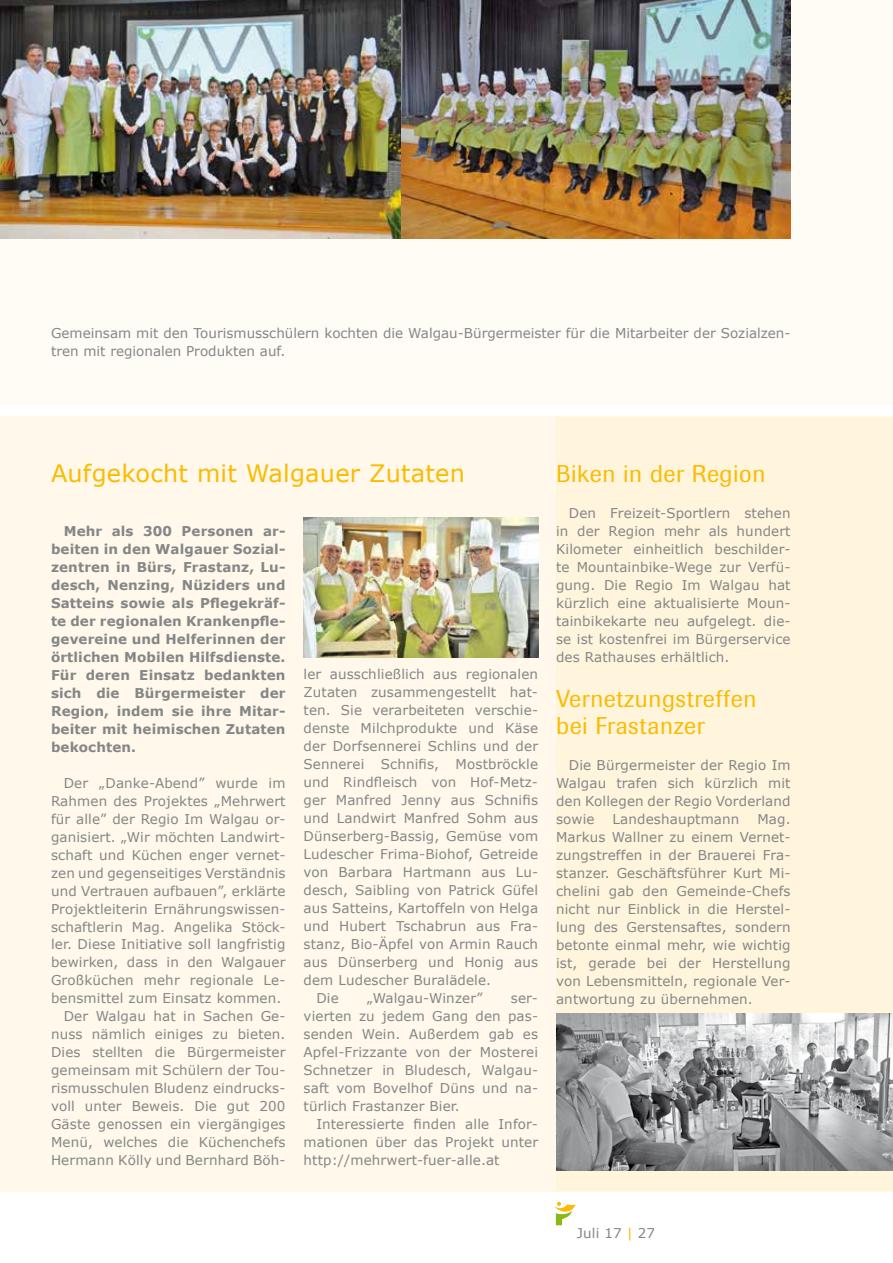
<style>
.page{position:relative;width:893px;height:1263px;background:#fff}
.page>*{position:absolute;margin:0;border:0;box-sizing:border-box;transform-origin:0 0}
.t1{font:24px/27px "Imago";letter-spacing:.025em;color:#fabb00}
.t2{font:24px "Verdana";letter-spacing:.01em;color:#fabb00}
.t3{font:13.5px/18px "Verdana";letter-spacing:.01em;color:#848687;text-align:justify}
.t4{font:700 13.5px/18px "Verdana";letter-spacing:.01em;color:#848687;text-align:justify}
.s1{color:#fabb00}
</style>
<div class="page">
<svg style="left:554px;top:1202px;width:22px;height:24px"></svg>
<div style="left:0;top:0;width:893px;height:404px;background:#fffcf5"></div>
<div style="left:0;top:416px;width:893px;height:774px;background:#fff8eb"></div>
<div style="left:556px;top:417px;width:337px;height:774px;background:#fff4dc"></div>
<img style="left:0;top:0;width:791px;height:238px">
<img style="left:556px;top:1013px;width:337px;height:158px">
<img style="left:304px;top:517px;width:234px;height:140px">
<p class="t3" style="left:51px;top:324px;width:741px">Gemeinsam mit den Tourismusschülern kochten die Walgau-Bürgermeister für die Mitarbeiter der Sozialzen&shy;tren mit regionalen Produkten auf.</p>
<h1 class="t2" style="left:51px;top:458px;width:415px">Aufgekocht mit Walgauer Zutaten</h1>
<h1 class="t1" style="left:556px;top:460px;width:211px">Biken in der Region</h1>
<p class="t3" style="left:556px;top:504px;width:236px;text-indent:13px">Den Freizeit-Sportlern stehen in der Region mehr als hundert Kilometer einheitlich beschilder&shy;te Mountainbike-Wege zur Verfü&shy;gung. Die Regio Im Walgau hat kürzlich eine aktualisierte Moun&shy;tainbikekarte neu aufgelegt. die&shy;se ist kostenfrei im Bürgerservice des Rathauses erhältlich.</p>
<h1 class="t1" style="left:556px;top:685px;width:202px">Vernetzungstreffen bei Frastanzer</h1>
<p class="t3" style="left:556px;top:756px;width:236px;text-indent:13px">Die Bürgermeister der Regio Im Walgau trafen sich kürzlich mit den Kollegen der Regio Vorderland sowie</p>
<p class="t4" style="left:51px;top:522px;width:236px;text-indent:13px">Mehr als 300 Personen ar&shy;beiten in den Walgauer Sozial&shy;zentren in Bürs, Frastanz, Lu&shy;desch, Nenzing, Nüziders und Satteins sowie als Pflegekräf&shy;te der regionalen Krankenpfle&shy;gevereine und Helferinnen der örtlichen Mobilen Hilfsdienste.<br>Für deren Einsatz bedankten sich die Bürgermeister der Region, indem sie ihre Mitar&shy;beiter mit heimischen Zutaten bekochten.</p>
<p class="t3" style="left:64px;top:774px;width:223px">Der „Danke-Abend” wurde im</p>
<p class="t3" style="left:51px;top:792px;width:236px">Rahmen des Projektes „Mehrwert</p>
<p class="t3" style="left:51px;top:810px;width:236px">für alle” der Regio Im Walgau or-</p>
<p class="t3" style="left:51px;top:828px;width:236px">ganisiert. „Wir möchten Landwirt-</p>
<p class="t3" style="left:51px;top:846px;width:236px">schaft und Küchen enger vernet-</p>
<p class="t3" style="left:51px;top:864px;width:236px">zen und gegenseitiges Verständnis</p>
<p class="t3" style="left:51px;top:882px;width:236px">und Vertrauen aufbauen”, erklärte</p>
<p class="t3" style="left:51px;top:900px;width:236px">Projektleiterin Ernährungswissen-</p>
<p class="t3" style="left:51px;top:918px;width:236px">schaftlerin Mag. Angelika Stöck-</p>
<p class="t3" style="left:51px;top:936px;width:236px">ler. Diese Initiative soll langfristig</p>
<p class="t3" style="left:51px;top:954px;width:236px">bewirken, dass in den Walgauer</p>
<p class="t3" style="left:51px;top:972px;width:236px">Großküchen mehr regionale Le-</p>
<p class="t3" style="left:51px;top:990px;width:232px">bensmittel zum Einsatz kommen.</p>
<p class="t3" style="left:64px;top:1008px;width:223px">Der Walgau hat in Sachen Ge-</p>
<p class="t3" style="left:51px;top:1026px;width:236px">nuss nämlich einiges zu bieten.</p>
<p class="t3" style="left:51px;top:1044px;width:236px">Dies stellten die Bürgermeister</p>
<p class="t3" style="left:51px;top:1062px;width:236px">gemeinsam mit Schülern der Tou-</p>
<p class="t3" style="left:51px;top:1080px;width:236px">rismusschulen Bludenz eindrucks-</p>
<p class="t3" style="left:51px;top:1098px;width:236px">voll unter Beweis. Die gut 200</p>
<p class="t3" style="left:51px;top:1116px;width:236px">Gäste genossen ein viergängiges</p>
<p class="t3" style="left:51px;top:1134px;width:236px">Menü, welches die Küchenchefs</p>
<p class="t3" style="left:51px;top:1152px;width:236px">Hermann Kölly und Bernhard Böh-</p>
<p class="t3" style="left:304px;top:666px;width:236px">ler ausschließlich aus regionalen</p>
<p class="t3" style="left:304px;top:684px;width:236px">Zutaten zusammengestellt hat-</p>
<p class="t3" style="left:304px;top:702px;width:236px">ten. Sie verarbeiteten verschie-</p>
<p class="t3" style="left:304px;top:720px;width:236px">denste Milchprodukte und Käse</p>
<p class="t3" style="left:304px;top:738px;width:236px">der Dorfsennerei Schlins und der</p>
<p class="t3" style="left:304px;top:756px;width:236px">Sennerei Schnifis, Mostbröckle</p>
<p class="t3" style="left:304px;top:774px;width:236px">und Rindfleisch von Hof-Metz-</p>
<p class="t3" style="left:304px;top:792px;width:236px">ger Manfred Jenny aus Schnifis</p>
<p class="t3" style="left:304px;top:810px;width:236px">und Landwirt Manfred Sohm aus</p>
<p class="t3" style="left:304px;top:828px;width:236px">Dünserberg-Bassig, Gemüse vom</p>
<p class="t3" style="left:304px;top:846px;width:236px">Ludescher Frima-Biohof, Getreide</p>
<p class="t3" style="left:304px;top:864px;width:236px">von Barbara Hartmann aus Lu-</p>
<p class="t3" style="left:304px;top:882px;width:236px">desch, Saibling von Patrick Güfel</p>
<p class="t3" style="left:304px;top:900px;width:236px">aus Satteins, Kartoffeln von Helga</p>
<p class="t3" style="left:304px;top:918px;width:236px">und Hubert Tschabrun aus Fra-</p>
<p class="t3" style="left:304px;top:936px;width:236px">stanz, Bio-Äpfel von Armin Rauch</p>
<p class="t3" style="left:304px;top:954px;width:236px">aus Dünserberg und Honig aus</p>
<p class="t3" style="left:304px;top:972px;width:189px">dem Ludescher Buralädele.</p>
<p class="t3" style="left:316px;top:990px;width:24px">Die</p>
<p class="t3" style="left:367px;top:990px;width:117px">„Walgau-Winzer”</p>
<p class="t3" style="left:613px;top:810px;width:128px">Landeshauptmann</p>
<p class="t3" style="left:556px;top:810px;width:236px;text-indent:201px">Mag.<br>Markus Wallner zu einem Vernet&shy;zungstreffen in der Brauerei Fra&shy;stanzer. Geschäftsführer Kurt Mi&shy;chelini gab den Gemeinde-Chefs nicht nur Einblick in die Herstel&shy;lung des Gerstensaftes, sondern betonte einmal mehr, wie wichtig ist, gerade bei der Herstellung von Lebensmitteln, regionale Ver&shy;antwortung zu übernehmen.</p>
<p class="t3" style="left:304px;top:990px;width:236px;text-indent:207px">ser&shy;vierten zu jedem Gang den pas&shy;senden Wein. Außerdem gab es Apfel-Frizzante von der Mosterei Schnetzer in Bludesch, Walgau&shy;saft vom Bovelhof Düns und na&shy;türlich Frastanzer Bier.</p>
<p class="t3" style="left:304px;top:1116px;width:236px;text-indent:13px">Interessierte finden alle Infor&shy;mationen über das Projekt unter http://mehrwert-fuer-alle.at</p>
<p class="t3" style="left:577px;top:1224px;width:80px">Juli 17 <span class="s1">|</span> 27</p>
</div>
